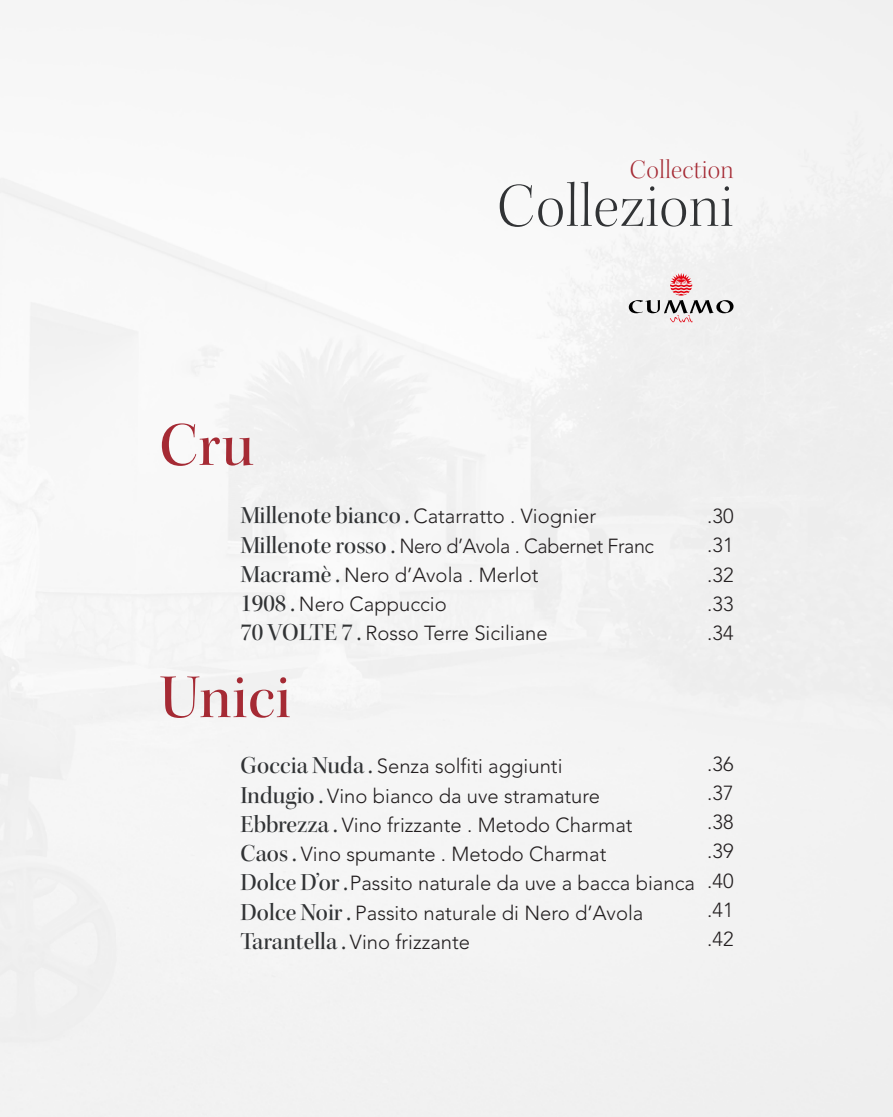
<style>
.page{position:relative;width:893px;height:1117px;background:#fff}
.page>*{position:absolute;margin:0;border:0;box-sizing:border-box;transform-origin:0 0}
.t1{font:63px "Kepler Std Light Disp";letter-spacing:.01em;color:#313335}
.t2{font:63px "Kepler Std Medium Disp";letter-spacing:.01em;color:#a52a34}
.t3{font:27px "Kepler Std Light Disp";letter-spacing:.01em;color:#a52a34}
.t4{font:300 20.25px/29.2px "Avenir";color:#231f20}
.t5{font:300 20.25px "Avenir";letter-spacing:-.02em;color:#231f20}
.s1{font-family:"Kepler Std Medium Disp";font-weight:400;font-size:24.75px;color:#313335}
</style>
<div class="page">
<svg style="left:629px;top:273px;width:104px;height:49px"></svg>
<p class="t2" style="left:159px;top:409px;width:96px">Cru</p>
<p class="t3" style="left:630px;top:155px;width:105px">Collection</p>
<p class="t1" style="left:497px;top:171px;width:238px">Collezioni</p>
<p class="t4" style="left:240px;top:502px;width:357px"><span class="s1">Millenote bianco .</span> Catarratto . Viognier</p>
<p class="t5" style="left:240px;top:530px;width:415px"><span class="s1">Millenote rosso .</span> Nero d’Avola . Cabernet Franc</p>
<p class="t4" style="left:240px;top:560px;width:299px"><span class="s1">Macramè .</span> Nero d’Avola . Merlot</p>
<p class="t4" style="left:240px;top:590px;width:208px"><span class="s1">1908 .</span> Nero Cappuccio</p>
<p class="t4" style="left:240px;top:619px;width:309px"><span class="s1">70 VOLTE 7 .</span> Rosso Terre Siciliane</p>
<p class="t2" style="left:159px;top:661px;width:133px">Unici</p>
<p class="t4" style="left:240px;top:752px;width:324px"><span class="s1">Goccia Nuda .</span> Senza solfiti aggiunti</p>
<p class="t4" style="left:240px;top:781px;width:361px"><span class="s1">Indugio .</span> Vino bianco da uve stramature</p>
<p class="t4" style="left:240px;top:810px;width:394px"><span class="s1">Ebbrezza .</span> Vino frizzante . Metodo Charmat</p>
<p class="t4" style="left:240px;top:839px;width:367px"><span class="s1">Caos .</span> Vino spumante . Metodo Charmat</p>
<p class="t4" style="left:240px;top:869px;width:456px"><span class="s1">Dolce D’or .</span> Passito naturale da uve a bacca bianca</p>
<p class="t4" style="left:240px;top:898px;width:404px"><span class="s1">Dolce Noir .</span> Passito naturale di Nero d’Avola<br><span class="s1">Tarantella .</span> Vino frizzante</p>
<p class="t4" style="left:707px;top:502px;width:28px">.30</p>
<p class="t4" style="left:707px;top:531px;width:28px">.31</p>
<p class="t4" style="left:707px;top:560px;width:28px">.32</p>
<p class="t4" style="left:707px;top:589px;width:28px">.33</p>
<p class="t4" style="left:707px;top:619px;width:28px">.34</p>
<p class="t4" style="left:707px;top:749px;width:28px">.36</p>
<p class="t4" style="left:707px;top:778px;width:28px">.37</p>
<p class="t4" style="left:707px;top:808px;width:28px">.38</p>
<p class="t4" style="left:707px;top:837px;width:28px">.39</p>
<p class="t4" style="left:707px;top:866px;width:28px">.40</p>
<p class="t4" style="left:707px;top:895px;width:28px">.41</p>
<p class="t4" style="left:707px;top:925px;width:28px">.42</p>
</div>
